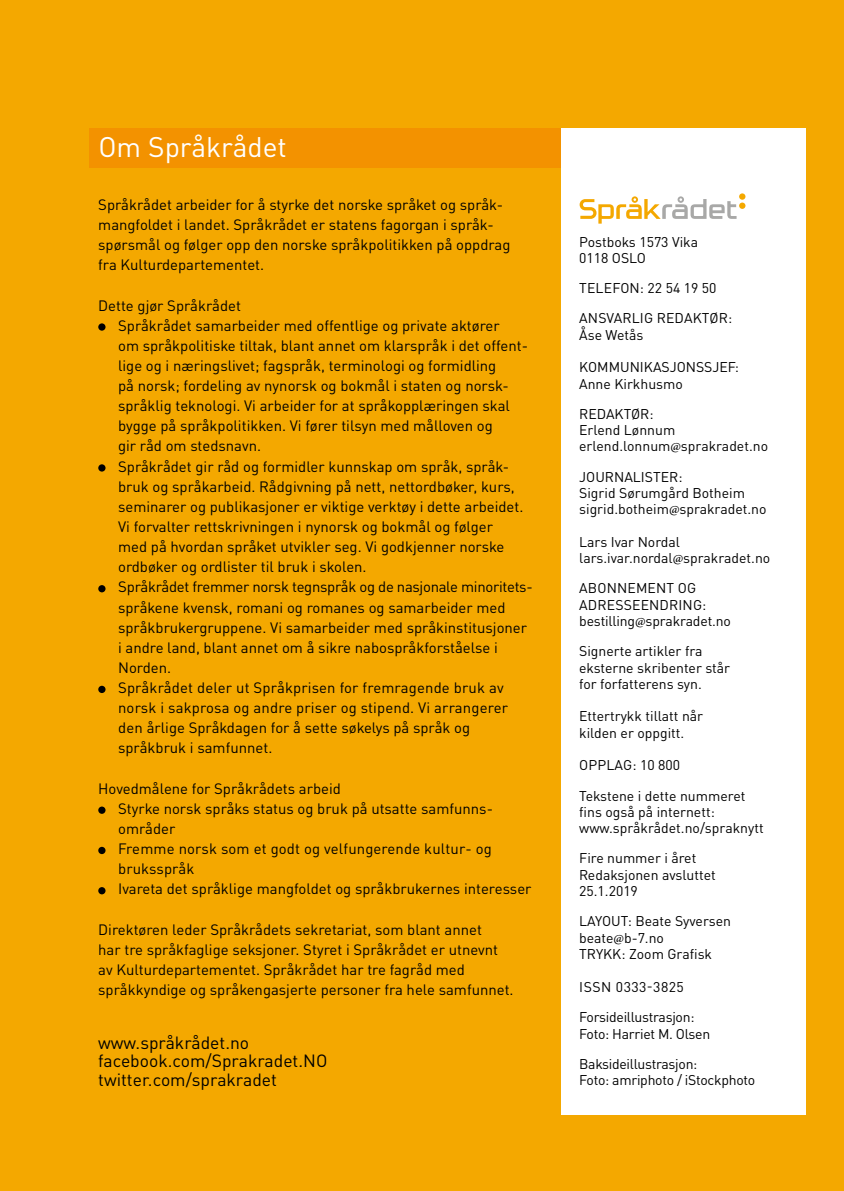
<style>
.page{position:relative;width:844px;height:1191px;background:#fff}
.page>*{position:absolute;margin:0;border:0;box-sizing:border-box;transform-origin:0 0}
.t1{font:28px "DINOT";color:#fff}
.t2{font:17.5px/17.5px "DINOT";color:#000}
.t3{font:14.88px/20.1px "DINOT";color:#000}
.t4{font:14px/16.3px "DINOT";color:#000}
.t5{font:14px/30.3px "DINOT";letter-spacing:-.02em;color:#000}
.s1{font-family:"Minion Pro"}
</style>
<div class="page">
<div style="left:0;top:0;width:843px;height:1191px;background:#f4a800"></div>
<div style="left:98px;top:323px;width:7px;height:8px;background:#000;border-radius:50%"></div>
<div style="left:98px;top:464px;width:7px;height:7px;background:#000;border-radius:50%"></div>
<div style="left:98px;top:585px;width:7px;height:7px;background:#000;border-radius:50%"></div>
<div style="left:98px;top:686px;width:7px;height:7px;background:#000;border-radius:50%"></div>
<div style="left:98px;top:806px;width:7px;height:8px;background:#000;border-radius:50%"></div>
<div style="left:98px;top:847px;width:7px;height:7px;background:#000;border-radius:50%"></div>
<div style="left:98px;top:887px;width:7px;height:7px;background:#000;border-radius:50%"></div>
<div style="left:89px;top:128px;width:568px;height:39px;background:#f39200"></div>
<div style="left:561px;top:128px;width:243px;height:986px;background:#fff"></div>
<div style="left:739px;top:202px;width:6px;height:7px;background:#f4a800;border-radius:50%"></div>
<svg style="left:579px;top:196px;width:157px;height:28px"></svg>
<div style="left:739px;top:193px;width:6px;height:7px;background:#f4a800;border-radius:50%"></div>
<h1 class="t1" style="left:98px;top:129px;width:190px">Om Språkrådet</h1>
<p class="t3" style="left:98px;top:194px;width:413px">Språkrådet arbeider for å styrke det norske språket og språk&shy;mangfoldet i landet. Språkrådet er statens fagorgan i språk&shy;spørsmål og følger opp den norske språkpolitikken på oppdrag fra Kulturdepartementet.</p>
<p class="t3" style="left:118px;top:295px;width:413px;text-indent:-20px">Dette gjør Språkrådet<br>Språkrådet samarbeider med offentlige og private aktører<br>om språkpolitiske tiltak, blant annet om klarspråk i det offent&shy;lige og i næringslivet; fagspråk, terminologi og formidling<br>på norsk; fordeling av nynorsk og bokmål i staten og norsk&shy;språklig teknologi. Vi arbeider for at språkopplæringen skal bygge på språkpolitikken. Vi fører tilsyn med målloven og<br>gir råd om stedsnavn.<br>Språkrådet gir råd og formidler kunnskap om språk, språk&shy;bruk og språkarbeid. Rådgivning på nett, nettordbøker, kurs, seminarer og publikasjoner er viktige verktøy i dette arbeidet.<br>Vi forvalter rettskrivningen i nynorsk og bokmål og følger<br>med på hvordan språket utvikler seg. Vi godkjenner norske ordbøker og ordlister til bruk i skolen.<br>Språkrådet fremmer norsk tegnspråk og de nasjonale minoritets&shy;språkene kvensk, romani og romanes og samarbeider med språkbrukergruppene. Vi samarbeider med språkinstitusjoner i andre land, blant annet om å sikre nabospråkforståelse i Norden.<br>Språkrådet deler ut Språkprisen for fremragende bruk av norsk i sakprosa og andre priser og stipend. Vi arrangerer den årlige Språkdagen for å sette søkelys på språk og språkbruk i samfunnet.</p>
<p class="t3" style="left:118px;top:778px;width:415px;text-indent:-20px">Hovedmålene for Språkrådets arbeid<br>Styrke norsk språks status og bruk på utsatte samfunns&shy;områder<br>Fremme norsk som et godt og velfungerende kultur- og bruksspråk<br>Ivareta det språklige mangfoldet og språkbrukernes interesser</p>
<p class="t3" style="left:98px;top:919px;width:417px">Direktøren leder Språkrådets sekretariat, som blant annet<br>har tre språkfaglige seksjoner. Styret i Språkrådet er utnevnt av Kulturdepartementet. Språkrådet har tre fagråd med språkkyndige og språkengasjerte personer fra hele samfunnet.</p>
<p class="t2" style="left:98px;top:1034px;width:230px">www.språkrådet.no facebook.com/Sprakradet.NO</p>
<p class="t2" style="left:98px;top:1070px;width:180px">twitter.com/sprakradet</p>
<p class="t4" style="left:579px;top:233px;width:120px">Postboks 1573 Vika<br>0118 OSLO</p>
<p class="t4" style="left:579px;top:273px;width:154px;line-height:30.3px">TELEFON: 22 54 19 50<br>ANSVARLIG REDAKTØR:</p>
<p class="t4" style="left:579px;top:326px;width:66px">Åse Wetås</p>
<p class="t4" style="left:579px;top:359px;width:161px">KOMMUNIKASJONSSJEF:<br>Anne Kirkhusmo</p>
<p class="t4" style="left:579px;top:405px;width:190px">REDAKTØR:<br>Erlend Lønnum erlend.lonnum<span class="s1">@</span>sprakradet.no</p>
<p class="t4" style="left:579px;top:468px;width:189px">JOURNALISTER:<br>Sigrid Sørumgård Botheim sigrid.botheim<span class="s1">@</span>sprakradet.no</p>
<p class="t4" style="left:579px;top:533px;width:192px">Lars Ivar Nordal lars.ivar.nordal<span class="s1">@</span>sprakradet.no</p>
<p class="t4" style="left:579px;top:580px;width:153px">ABONNEMENT OG<br>ADRESSEENDRING: bestilling<span class="s1">@</span>sprakradet.no</p>
<p class="t4" style="left:579px;top:643px;width:152px">Signerte artikler fra eksterne skribenter står for forfatterens syn.</p>
<p class="t4" style="left:579px;top:708px;width:125px">Ettertrykk tillatt når kilden er oppgitt.</p>
<p class="t4" style="left:579px;top:750px;width:168px;line-height:30.3px">OPPLAG: 10 800<br>Tekstene i dette nummeret</p>
<p class="t4" style="left:579px;top:803px;width:186px">fins også på internett: www.språkrådet.no/spraknytt</p>
<p class="t4" style="left:579px;top:850px;width:138px">Fire nummer i året<br>Redaksjonen avsluttet<br>25.1.2019</p>
<p class="t4" style="left:579px;top:913px;width:153px">LAYOUT: Beate Syversen beate<span class="s1">@</span>b-7.no<br>TRYKK: Zoom Grafisk</p>
<p class="t5" style="left:579px;top:971px;width:117px">ISSN 0333-3825<br>Forsideillustrasjon:</p>
<p class="t5" style="left:579px;top:1018px;width:132px">Foto: Harriet M. Olsen<br>Baksideillustrasjon:</p>
<p class="t5" style="left:579px;top:1064px;width:177px">Foto: amriphoto / iStockphoto</p>
</div>
